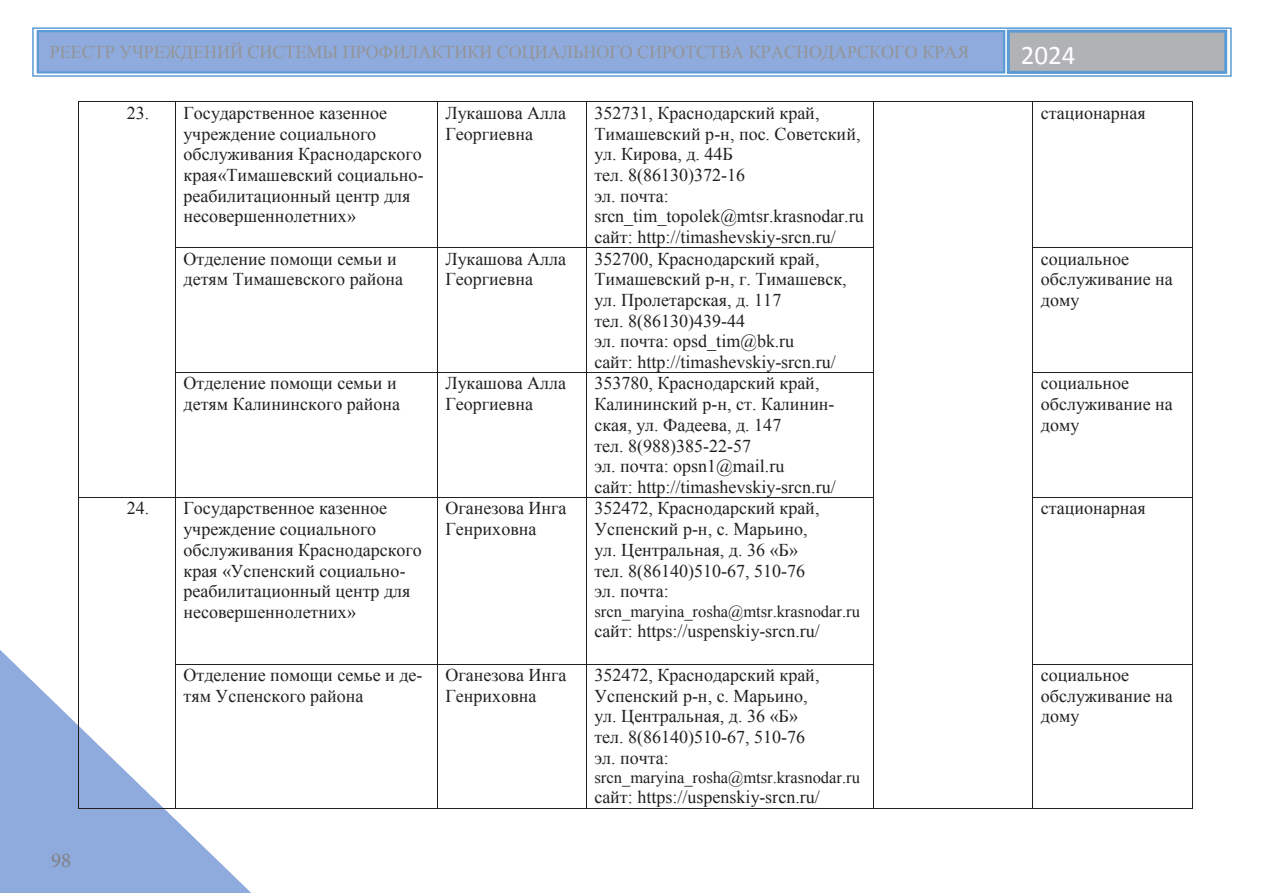
<style>
.page{position:relative;width:1263px;height:893px;background:#fff}
.page>*{position:absolute;margin:0;border:0;box-sizing:border-box;transform-origin:0 0}
.t1{font:27px "Calibri";color:#fff}
.t2{font:21px "Minion Pro";color:#808285}
.t3{font:18px/20.7px "Times New Roman";color:#231f20}
.t4{font:18px "Times New Roman";color:#939598}
.t5{font:16.5px "Times New Roman";color:#231f20}
</style>
<div class="page">
<img style="left:0;top:650px;width:251px;height:243px">
<div style="left:38px;top:31px;width:966px;height:41px;background:#8faadc"></div>
<div style="left:37px;top:30px;width:968px;height:44px;border:2px solid #5b9bd5"></div>
<div style="left:1008px;top:31px;width:218px;height:41px;background:#b1b2b6"></div>
<div style="left:1007px;top:30px;width:220px;height:44px;border:3px solid #5b9bd5"></div>
<img style="left:1010px;top:38px;width:214px;height:28px">
<div style="left:32px;top:27px;width:1200px;height:50px;border:2px solid #5b9bd5"></div>
<hr style="left:79px;top:102px;width:96px;height:1px;background:#231f20">
<hr style="left:176px;top:102px;width:261px;height:1px;background:#231f20">
<hr style="left:438px;top:102px;width:148px;height:1px;background:#231f20">
<hr style="left:586px;top:102px;width:287px;height:1px;background:#231f20">
<hr style="left:874px;top:102px;width:158px;height:1px;background:#231f20">
<hr style="left:1033px;top:102px;width:159px;height:1px;background:#231f20">
<hr style="left:78px;top:102px;width:1px;height:145px;background:#231f20">
<hr style="left:175px;top:102px;width:1px;height:145px;background:#231f20">
<hr style="left:437px;top:102px;width:1px;height:145px;background:#231f20">
<hr style="left:586px;top:102px;width:1px;height:145px;background:#231f20">
<hr style="left:873px;top:102px;width:1px;height:145px;background:#231f20">
<hr style="left:1032px;top:102px;width:1px;height:145px;background:#231f20">
<hr style="left:1192px;top:102px;width:1px;height:145px;background:#231f20">
<hr style="left:176px;top:247px;width:261px;height:1px;background:#231f20">
<hr style="left:438px;top:247px;width:148px;height:1px;background:#231f20">
<hr style="left:586px;top:247px;width:287px;height:1px;background:#231f20">
<hr style="left:1033px;top:247px;width:159px;height:1px;background:#231f20">
<hr style="left:78px;top:248px;width:1px;height:124px;background:#231f20">
<hr style="left:175px;top:248px;width:1px;height:124px;background:#231f20">
<hr style="left:437px;top:248px;width:1px;height:124px;background:#231f20">
<hr style="left:586px;top:248px;width:1px;height:124px;background:#231f20">
<hr style="left:873px;top:248px;width:1px;height:124px;background:#231f20">
<hr style="left:1032px;top:248px;width:1px;height:124px;background:#231f20">
<hr style="left:1192px;top:248px;width:1px;height:124px;background:#231f20">
<hr style="left:176px;top:372px;width:261px;height:1px;background:#231f20">
<hr style="left:438px;top:372px;width:148px;height:1px;background:#231f20">
<hr style="left:586px;top:372px;width:287px;height:1px;background:#231f20">
<hr style="left:1033px;top:372px;width:159px;height:1px;background:#231f20">
<hr style="left:78px;top:373px;width:1px;height:124px;background:#231f20">
<hr style="left:175px;top:373px;width:1px;height:124px;background:#231f20">
<hr style="left:437px;top:373px;width:1px;height:124px;background:#231f20">
<hr style="left:586px;top:373px;width:1px;height:124px;background:#231f20">
<hr style="left:873px;top:373px;width:1px;height:124px;background:#231f20">
<hr style="left:1032px;top:373px;width:1px;height:124px;background:#231f20">
<hr style="left:1192px;top:373px;width:1px;height:124px;background:#231f20">
<hr style="left:79px;top:497px;width:96px;height:1px;background:#231f20">
<hr style="left:176px;top:497px;width:261px;height:1px;background:#231f20">
<hr style="left:438px;top:497px;width:148px;height:1px;background:#231f20">
<hr style="left:586px;top:497px;width:287px;height:1px;background:#231f20">
<hr style="left:1033px;top:497px;width:159px;height:1px;background:#231f20">
<hr style="left:78px;top:498px;width:1px;height:166px;background:#231f20">
<hr style="left:175px;top:498px;width:1px;height:166px;background:#231f20">
<hr style="left:437px;top:498px;width:1px;height:166px;background:#231f20">
<hr style="left:586px;top:498px;width:1px;height:166px;background:#231f20">
<hr style="left:873px;top:498px;width:1px;height:166px;background:#231f20">
<hr style="left:1032px;top:498px;width:1px;height:166px;background:#231f20">
<hr style="left:1192px;top:498px;width:1px;height:166px;background:#231f20">
<hr style="left:176px;top:664px;width:261px;height:1px;background:#231f20">
<hr style="left:438px;top:664px;width:148px;height:1px;background:#231f20">
<hr style="left:586px;top:664px;width:287px;height:1px;background:#231f20">
<hr style="left:1033px;top:664px;width:159px;height:1px;background:#231f20">
<hr style="left:78px;top:664px;width:1px;height:144px;background:#231f20">
<hr style="left:79px;top:808px;width:96px;height:1px;background:#231f20">
<hr style="left:175px;top:664px;width:1px;height:144px;background:#231f20">
<hr style="left:176px;top:808px;width:261px;height:1px;background:#231f20">
<hr style="left:437px;top:664px;width:1px;height:144px;background:#231f20">
<hr style="left:438px;top:808px;width:148px;height:1px;background:#231f20">
<hr style="left:586px;top:664px;width:1px;height:144px;background:#231f20">
<hr style="left:586px;top:808px;width:287px;height:1px;background:#231f20">
<hr style="left:873px;top:664px;width:1px;height:144px;background:#231f20">
<hr style="left:874px;top:808px;width:158px;height:1px;background:#231f20">
<hr style="left:1032px;top:664px;width:1px;height:144px;background:#231f20">
<hr style="left:1033px;top:808px;width:159px;height:1px;background:#231f20">
<hr style="left:1192px;top:664px;width:1px;height:144px;background:#231f20">
<p class="t4" style="left:50px;top:40px;width:921px">РЕЕСТР УЧРЕЖДЕНИЙ СИСТЕМЫ ПРОФИЛАКТИКИ СОЦИАЛЬНОГО СИРОТСТВА КРАСНОДАРСКОГО КРАЯ</p>
<p class="t1" style="left:1021px;top:38px;width:56px">2024</p>
<p class="t3" style="left:184px;top:102px;width:242px;text-indent:-57px">23. Государственное казенное учреждение социального обслуживания Краснодарского края«Тимашевский социально&shy;реабилитационный центр для несовершеннолетних»</p>
<p class="t3" style="left:445px;top:102px;width:122px">Лукашова Алла<br>Георгиевна</p>
<p class="t3" style="left:594px;top:102px;width:271px">352731, Краснодарский край,<br>Тимашевский р-н, пос. Советский, ул. Кирова, д. 44Б<br>тел. 8(86130)372-16<br>эл. почта: srcn_tim_topolek@mtsr.krasnodar.ru сайт: http://timashevskiy-srcn.ru/</p>
<p class="t3" style="left:1041px;top:102px;width:106px">стационарная</p>
<p class="t3" style="left:184px;top:248px;width:221px">Отделение помощи семьи и детям Тимашевского района</p>
<p class="t3" style="left:445px;top:248px;width:122px">Лукашова Алла<br>Георгиевна</p>
<p class="t3" style="left:594px;top:248px;width:254px">352700, Краснодарский край,<br>Тимашевский р-н, г. Тимашевск, ул. Пролетарская, д. 117<br>тел. 8(86130)439-44<br>эл. почта: opsd_tim@bk.ru<br>сайт: http://timashevskiy-srcn.ru/</p>
<p class="t3" style="left:1041px;top:248px;width:133px">социальное обслуживание на дому</p>
<p class="t3" style="left:184px;top:373px;width:218px">Отделение помощи семьи и детям Калининского района</p>
<p class="t3" style="left:445px;top:373px;width:122px">Лукашова Алла<br>Георгиевна</p>
<p class="t3" style="left:594px;top:373px;width:243px">353780, Краснодарский край,<br>Калининский р-н, ст. Калинин&shy;ская, ул. Фадеева, д. 147<br>тел. 8(988)385-22-57<br>эл. почта: opsn1@mail.ru<br>сайт: http://timashevskiy-srcn.ru/</p>
<p class="t3" style="left:1041px;top:373px;width:133px">социальное обслуживание на дому</p>
<p class="t3" style="left:184px;top:498px;width:240px;text-indent:-57px">24. Государственное казенное учреждение социального обслуживания Краснодарского края «Успенский социально&shy;реабилитационный центр для несовершеннолетних»</p>
<p class="t3" style="left:445px;top:498px;width:122px">Оганезова Инга<br>Генриховна</p>
<p class="t3" style="left:594px;top:498px;width:227px">352472, Краснодарский край,<br>Успенский р-н, с. Марьино, ул. Центральная, д. 36 «Б» тел. 8(86140)510-67, 510-76 эл. почта:</p>
<p class="t3" style="left:1041px;top:498px;width:106px">стационарная</p>
<p class="t5" style="left:594px;top:600px;width:267px">srcn_maryina_rosha@mtsr.krasnodar.ru</p>
<p class="t3" style="left:594px;top:620px;width:227px">сайт: https://uspenskiy-srcn.ru/</p>
<p class="t2" style="left:51px;top:846px;width:22px">98</p>
<p class="t3" style="left:184px;top:664px;width:240px">Отделение помощи семье и де&shy;тям Успенского района</p>
<p class="t3" style="left:445px;top:664px;width:122px">Оганезова Инга<br>Генриховна</p>
<p class="t3" style="left:594px;top:664px;width:227px">352472, Краснодарский край,<br>Успенский р-н, с. Марьино, ул. Центральная, д. 36 «Б» тел. 8(86140)510-67, 510-76 эл. почта:</p>
<p class="t5" style="left:594px;top:766px;width:267px">srcn_maryina_rosha@mtsr.krasnodar.ru</p>
<p class="t3" style="left:594px;top:787px;width:227px">сайт: https://uspenskiy-srcn.ru/</p>
<p class="t3" style="left:1041px;top:664px;width:133px">социальное обслуживание на дому</p>
</div>
